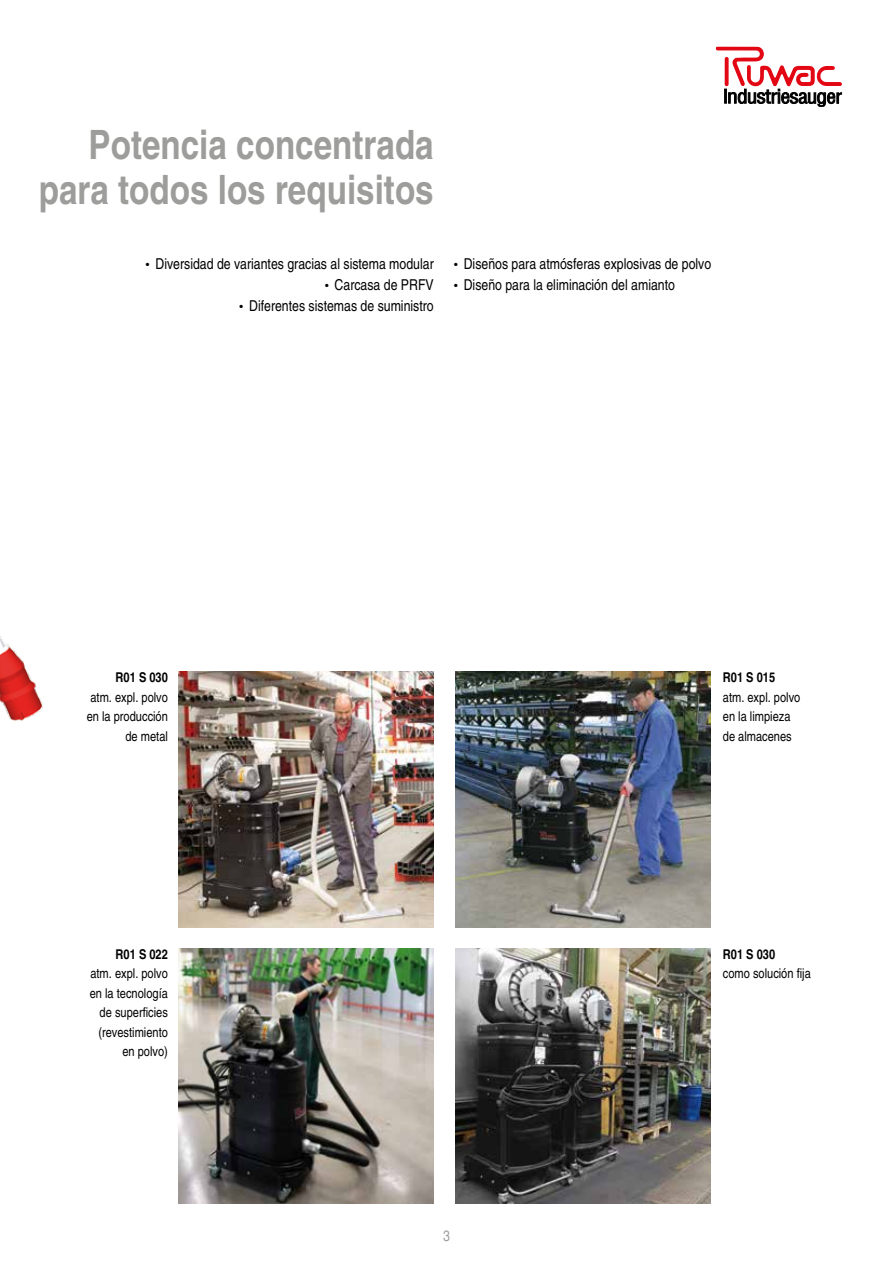
<style>
.page{position:relative;width:893px;height:1263px;background:#fff}
.page>*{position:absolute;margin:0;border:0;box-sizing:border-box;transform-origin:0 0}
.t1{font:700 condensed 40.5px/45px "Helvetica";color:#9d9d9c;text-align:right}
.t2{font:condensed 15px "Helvetica";color:#000}
.t3{font:condensed 15px "Helvetica";color:#9d9d9c}
.t4{font:condensed 13.5px/19.5px "Helvetica";color:#000;text-align:right}
.t5{font:700 condensed 13.5px "Helvetica";color:#000}
</style>
<div class="page">
<svg style="left:716px;top:46px;width:126px;height:61px"></svg>
<img style="left:179px;top:672px;width:255px;height:255px">
<img style="left:455px;top:948px;width:255px;height:255px">
<img style="left:455px;top:672px;width:255px;height:255px">
<img style="left:179px;top:948px;width:255px;height:255px">
<img style="left:0;top:636px;width:43px;height:85px">
<h1 class="t1" style="left:39px;top:121px;width:396px">Potencia concentrada para todos los requisitos</h1>
<p class="t2" style="left:146px;top:255px;width:289px">● Diversidad de variantes gracias al sistema modular</p>
<p class="t2" style="left:325px;top:276px;width:110px">● Carcasa de PRFV</p>
<p class="t2" style="left:240px;top:297px;width:196px">● Diferentes sistemas de suministro</p>
<p class="t2" style="left:454px;top:255px;width:259px">● Diseños para atmósferas explosivas de polvo</p>
<p class="t2" style="left:454px;top:276px;width:222px">● Diseño para la eliminación del amianto</p>
<p class="t5" style="left:116px;top:669px;width:54px">R01 S 030</p>
<p class="t4" style="left:87px;top:687px;width:83px">atm. expl. polvo en la producción de metal</p>
<p class="t5" style="left:116px;top:946px;width:54px">R01 S 022</p>
<p class="t4" style="left:90px;top:964px;width:80px">atm. expl. polvo en la tecnología de superficies (revestimiento en polvo)</p>
<p class="t3" style="left:443px;top:1226px;width:8px">3</p>
<p class="t5" style="left:723px;top:669px;width:54px">R01 S 015</p>
<p class="t4" style="left:723px;top:687px;width:79px;text-align:left">atm. expl. polvo en la limpieza de almacenes</p>
<p class="t5" style="left:723px;top:946px;width:54px">R01 S 030</p>
<p class="t4" style="left:723px;top:964px;width:89px">como solución fija</p>
</div>
